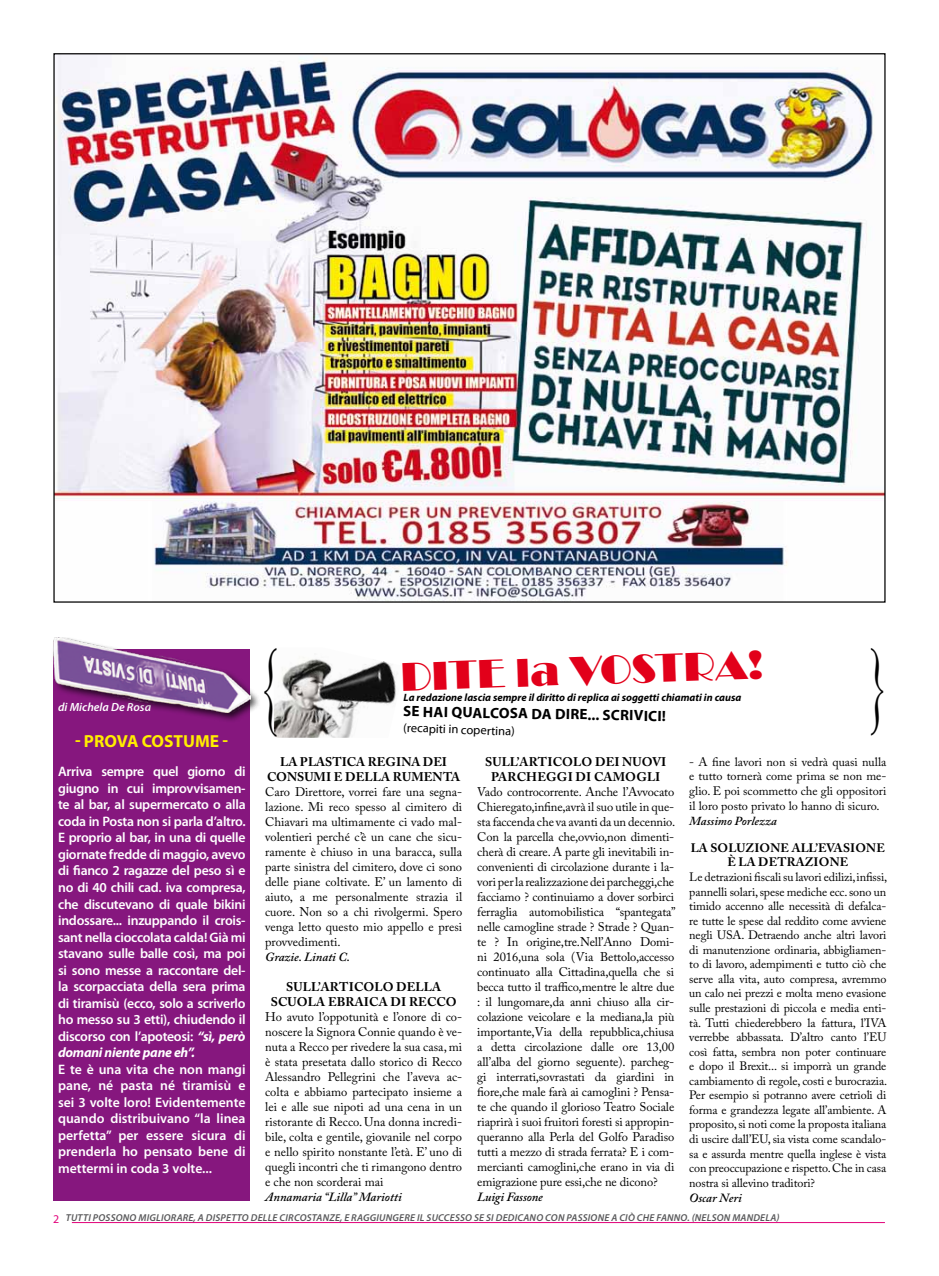
<style>
.page{position:relative;width:939px;height:1276px;background:#fff}
.page>*{position:absolute;margin:0;border:0;box-sizing:border-box;transform-origin:0 0}
.t1{font:300 97.88px "Perpetua Titling";color:#000;scale:.47 1}
.t2{font:300 96.62px "Perpetua Titling";color:#000;scale:.47 1}
.t3{font:41.38px "Broadway";color:#e2001a}
.t4{font:700 17.5px "Myriad Pro";color:#ffed00}
.t5{font:700 15px "Myriad Pro";color:#000}
.t6{font:600 13.75px/16.5px "Myriad Pro";letter-spacing:-.015em;color:#fff;text-align:justify}
.t7{font:12.5px/15px "Adobe Caslon Pro";color:#000;text-align:justify}
.t8{font:700 12.5px/15px "Adobe Caslon Pro";color:#000}
.t9{font:italic 600 12.5px "Adobe Caslon Pro";color:#000}
.t10{font:12.5px "Myriad Pro";color:#000}
.t11{font:12.25px/14.8px "Adobe Caslon Pro";color:#000;text-align:justify}
.t12{font:700 12.25px "Adobe Caslon Pro";color:#000}
.t13{font:italic 600 12.25px "Adobe Caslon Pro";color:#000}
.t14{font:12.12px/14.6px "Adobe Caslon Pro";letter-spacing:-.01em;color:#000;text-align:justify}
.t15{font:italic 600 11.88px "Myriad Pro";color:#fff}
.t16{font:11.88px "Myriad Pro";color:#e2007a}
.t17{font:italic 700 10.62px "Myriad Pro";color:#000}
.t18{font:italic 600 10px "Myriad Pro";letter-spacing:.02em;color:#58585a}
.s1{font-weight:700;font-style:italic}
</style>
<div class="page">
<hr style="left:72px;top:1222px;width:813px;height:1px;background:#e2007a">
<div style="left:53px;top:649px;width:197px;height:552px;background:#86177e"></div>
<img style="left:274px;top:657px;width:124px;height:80px">
<img style="left:55px;top:55px;width:829px;height:545px">
<div style="left:52px;top:636px;width:209px;height:87px;background:#000;opacity:.75"></div>
<img style="left:53px;top:638px;width:197px;height:74px">
<p class="t15" style="left:58px;top:699px;width:94px">DI MICHELA DE ROSA</p>
<h3 class="t4" style="left:75px;top:729px;width:21px">- PROVA</h3>
<h3 class="t4" style="left:142px;top:729px;width:12px">COSTUME</h3>
<h3 class="t4" style="left:222px;top:729px;width:7px">-</h3>
<p class="t6" style="left:58px;top:763px;width:189px">Arriva sempre quel giorno di giugno in cui improvvisamen&shy;te al bar, al supermercato o alla coda in Posta non si parla d’altro.<br>E proprio al bar, in una di quelle giornate fredde di maggio, avevo di fianco 2 ragazze del peso sì e no di 40 chili cad. iva compresa, che discutevano di quale bikini indossare... inzuppando il crois&shy;sant nella cioccolata calda! Già mi stavano sulle balle così, ma poi si sono messe a raccontare del&shy;la scorpacciata della sera prima di tiramisù (ecco, solo a scriverlo ho messo su 3 etti), chiudendo il discorso con l’apoteosi: <span class="s1">“sì, però domani niente pane eh”.</span></p>
<p class="t6" style="left:58px;top:1060px;width:189px">E te è una vita che non mangi pane, né pasta né tiramisù e sei 3 volte loro! Evidentemente quando distribuivano “la linea perfetta” per essere sicura di prenderla ho pensato bene di mettermi in coda 3 volte...</p>
<h1 class="t1" style="left:263px;top:629px;width:31px">{</h1>
<h3 class="t3" style="left:400px;top:653px;width:365px;rotate:-2deg">dite la vostra!</h3>
<p class="t10" style="left:404px;top:720px;width:113px;rotate:2deg">(recapiti in copertina)</p>
<p class="t17" style="left:404px;top:690px;width:339px">La redazione lascia sempre il diritto di replica ai soggetti chiamati in causa</p>
<p class="t5" style="left:403px;top:701px;width:30px;rotate:1deg">SEHAI</p>
<p class="t5" style="left:452px;top:702px;width:21px;rotate:1deg">QUALCOSA</p>
<p class="t5" style="left:532px;top:704px;width:34px;rotate:1deg">DA DIRE</p>
<p class="t5" style="left:588px;top:705px;width:24px;rotate:1deg">... SCRIVICI</p>
<h2 class="t2" style="left:871px;top:629px;width:31px">}</h2>
<p class="t8" style="left:267px;top:754px;width:181px;text-indent:13px">LA PLASTICA REGINA DEI<br>CONSUMI E DELLA</p>
<p class="t8" style="left:393px;top:769px;width:11px">RUMENTA</p>
<p class="t7" style="left:265px;top:784px;width:199px">Caro Direttore, vorrei fare una segna&shy;lazione. Mi reco spesso al cimitero di Chiavari ma ultimamente ci vado mal&shy;volentieri perché c’è un cane che sicu&shy;ramente è chiuso in una baracca, sulla parte sinistra del cimitero, dove ci sono delle piane coltivate. E’ un lamento di aiuto, a me personalmente strazia il cuore. Non so a chi rivolgermi. Spero venga letto questo mio appello e presi provvedimenti.</p>
<p class="t9" style="left:265px;top:949px;width:86px">Grazie. Linati C.</p>
<p class="t8" style="left:286px;top:979px;width:10px">SULL</p>
<p class="t8" style="left:318px;top:979px;width:13px">’ARTICOLO</p>
<p class="t8" style="left:396px;top:979px;width:10px">DELLA</p>
<p class="t8" style="left:271px;top:994px;width:18px">SCUOLA</p>
<p class="t8" style="left:328px;top:994px;width:27px">EBRAICA</p>
<p class="t8" style="left:391px;top:994px;width:39px">DI RECCO</p>
<p class="t7" style="left:265px;top:1009px;width:199px">Ho avuto l’oppotunità e l’onore di co&shy;noscere la Signora Connie quando è ve&shy;nuta a Recco per rivedere la sua casa, mi è stata presetata dallo storico di Recco Alessandro Pellegrini che l’aveva ac&shy;colta e abbiamo partecipato insieme a lei e alle sue nipoti ad una cena in un ristorante di Recco. Una donna incredi&shy;bile, colta e gentile, giovanile nel corpo e nello spirito nonstante l’età. E’ uno di quegli incontri che ti rimangono dentro e che non scorderai mai</p>
<p class="t9" style="left:265px;top:1189px;width:138px">Annamaria “Lilla” Mariotti</p>
<p class="t8" style="left:485px;top:754px;width:17px">SULL</p>
<p class="t8" style="left:517px;top:754px;width:13px">’ARTICOLO</p>
<p class="t8" style="left:595px;top:754px;width:9px">DEI</p>
<p class="t8" style="left:622px;top:754px;width:11px">NUO</p>
<p class="t8" style="left:653px;top:754px;width:14px">VI</p>
<p class="t8" style="left:491px;top:769px;width:10px">PARC</p>
<p class="t8" style="left:526px;top:769px;width:21px">HEGGI</p>
<p class="t8" style="left:576px;top:769px;width:39px">DI CAMOGLI</p>
<p class="t7" style="left:477px;top:784px;width:200px">Vado controcorrente. Anche l’Avvocato Chieregato,infine,avrà il suo utile in que&shy;sta faccenda che va avanti da un decennio.<br>Con la parcella che,ovvio,non dimenti&shy;cherà di creare. A parte gli inevitabili in&shy;convenienti di circolazione durante i la&shy;vori per la realizzazione dei parcheggi,che facciamo ? continuiamo a dover sorbirci ferraglia automobilistica “spantegata” nelle camogline strade ? Strade ? Quan&shy;te ? In origine,tre.Nell’Anno Domi&shy;ni 2016,una sola (Via Bettolo,accesso continuato alla Cittadina,quella che si becca tutto il traffico,mentre le altre due : il lungomare,da anni chiuso alla cir&shy;colazione veicolare e la mediana,la più importante,Via della repubblica,chiusa a detta circolazione dalle ore 13,00 all’alba del giorno seguente). parcheg&shy;gi interrati,sovrastati da giardini in fiore,che male farà ai camoglini ? Pensa&shy;te che quando il glorioso Teatro Sociale riaprirà i suoi fruitori foresti si appropin&shy;queranno alla Perla del Golfo Paradiso tutti a mezzo di strada ferrata? E i com&shy;mercianti camoglini,che erano in via di emigrazione pure essi,che ne dicono?</p>
<p class="t9" style="left:477px;top:1189px;width:67px">Luigi Fassone</p>
<p class="t11" style="left:689px;top:754px;width:199px">- A fine lavori non si vedrà quasi nulla e tutto tornerà come prima se non me&shy;glio. E poi scommetto che gli oppositori il loro posto privato lo hanno di sicuro.</p>
<p class="t13" style="left:689px;top:813px;width:89px">Massimo Porlezza</p>
<p class="t12" style="left:691px;top:840px;width:30px">LA SOLU</p>
<p class="t12" style="left:746px;top:840px;width:19px">ZIONE</p>
<p class="t12" style="left:792px;top:840px;width:10px">ALL</p>
<p class="t12" style="left:816px;top:840px;width:28px">’EVASIONE</p>
<p class="t12" style="left:727px;top:855px;width:42px">È LA DETRA</p>
<p class="t12" style="left:805px;top:855px;width:19px">ZIONE</p>
<p class="t14" style="left:689px;top:869px;width:199px">Le detrazioni fiscali su lavori edilizi, infissi, pannelli solari, spese mediche ecc. sono un timido accenno alle necessità di defalca&shy;re tutte le spese dal reddito come avviene negli USA. Detraendo anche altri lavori di manutenzione ordinaria, abbigliamen&shy;to di lavoro, adempimenti e tutto ciò che serve alla vita, auto compresa, avremmo un calo nei prezzi e molta meno evasione sulle prestazioni di piccola e media enti&shy;tà. Tutti chiederebbero la fattura, l’IVA verrebbe abbassata. D’altro canto l’EU così fatta, sembra non poter continuare e dopo il Brexit... si imporrà un grande cambiamento di regole, costi e burocrazia.<br>Per esempio si potranno avere cetrioli di forma e grandezza legate all’ambiente. A proposito, si noti come la proposta italiana di uscire dall’EU, sia vista come scandalo&shy;sa e assurda mentre quella inglese è vista con preoccupazione e rispetto. Che in casa nostra si allevino traditori?</p>
<p class="t9" style="left:689px;top:1190px;width:54px">Oscar Neri</p>
<p class="t18" style="left:66px;top:1211px;width:715px">TUTTI POSSONO MIGLIORARE, A DISPETTO DELLE CIRCOSTA NZE, E RA GGIUNGERE IL SUCCESSO SE SI DEDICANO CON PA SSIONE A CIÒ CHE FANNO. (NELSON MANDELA)</p>
<p class="t16" style="left:53px;top:1211px;width:8px">2</p>
</div>
